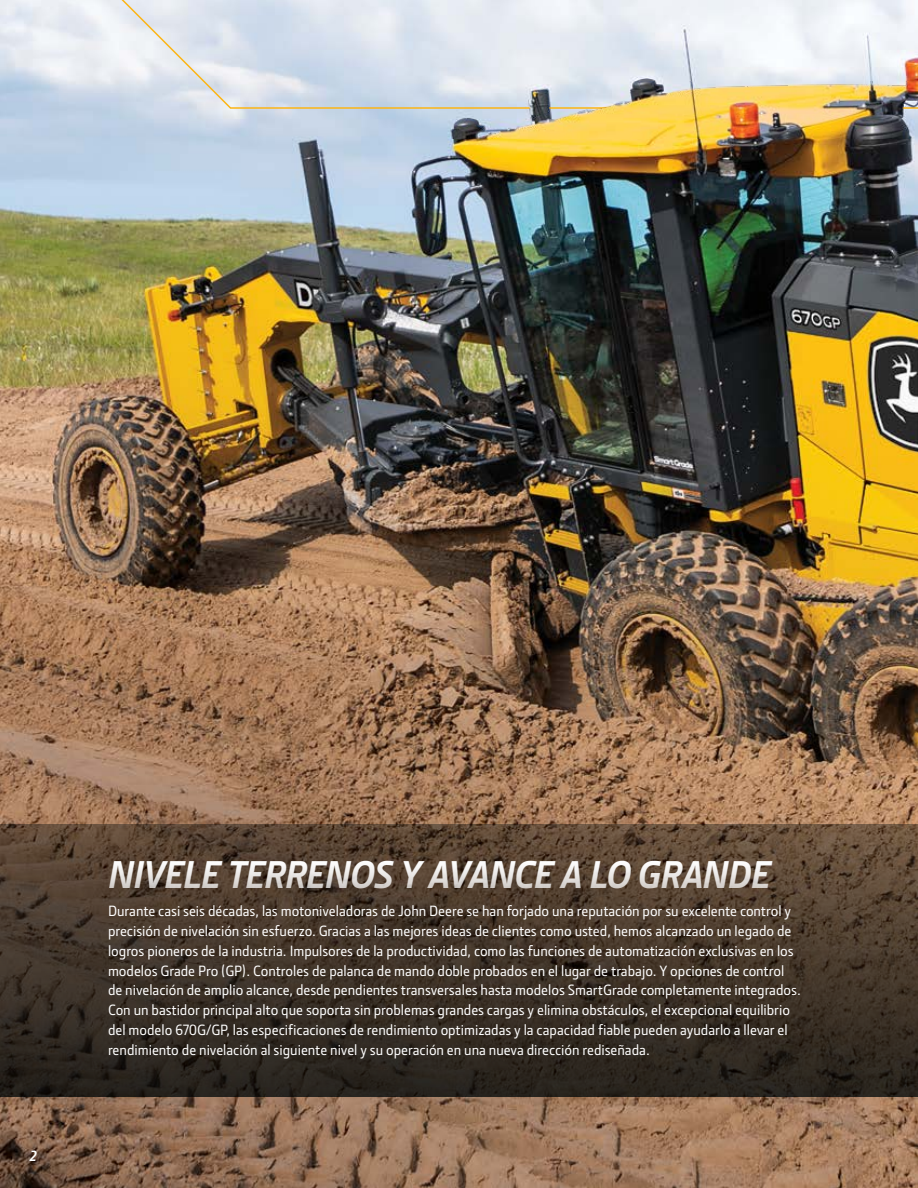
<style>
.page{position:relative;width:918px;height:1188px;background:#fff}
.page>*{position:absolute;margin:0;border:0;box-sizing:border-box;transform-origin:0 0}
.t1{font:italic 700 39px "JD Sans Pro";letter-spacing:-.025em;color:#fff}
.t2{font:500 15px/19.8px "JD Sans Pro";color:#fff}
.t3{font:italic 700 15px "JD Sans Pro";color:#fff}
</style>
<div class="page">
<img style="left:0;top:0;width:918px;height:1188px">
<svg style="left:106px;top:0;width:812px;height:110px"></svg>
<svg style="left:0;top:824px;width:918px;height:273px;background:#413428"></svg>
<img style="left:418px;top:81px;width:500px;height:57px">
<p class="t3" style="left:30px;top:1146px;width:9px">2</p>
<h1 class="t1" style="left:108px;top:849px;width:664px">NIVELE TERRENOS Y AVANCE A LO GRANDE</h1>
<p class="t2" style="left:108px;top:900px;width:694px">Durante casi seis décadas, las motoniveladoras de John Deere se han forjado una reputación por su excelente control y precisión de nivelación sin esfuerzo. Gracias a las mejores ideas de clientes como usted, hemos alcanzado un legado de logros pioneros de la industria. Impulsores de la productividad, como las funciones de automatización exclusivas en los modelos Grade Pro (GP). Controles de palanca de mando doble probados en el lugar de trabajo. Y opciones de control de nivelación de amplio alcance, desde pendientes transversales hasta modelos SmartGrade completamente integrados.<br>Con un bastidor principal alto que soporta sin problemas grandes cargas y elimina obstáculos, el excepcional equilibrio del modelo 670G/GP, las especificaciones de rendimiento optimizadas y la capacidad fiable pueden ayudarlo a llevar el rendimiento de nivelación al siguiente nivel y su operación en una nueva dirección rediseñada.</p>
</div>
